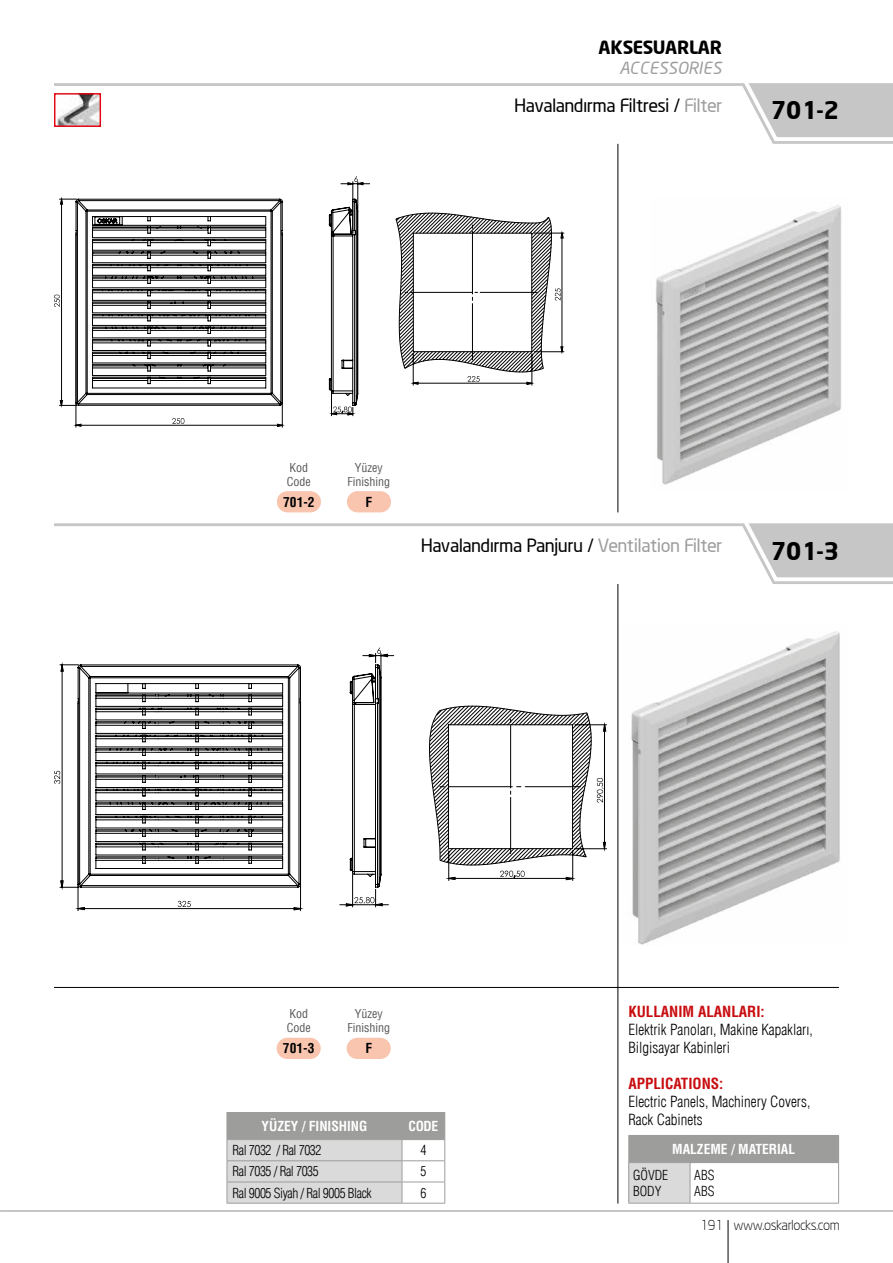
<style>
.page{position:relative;width:893px;height:1263px;background:#fff}
.page>*{position:absolute;margin:0;border:0;box-sizing:border-box;transform-origin:0 0}
.t1{font:700 24px "Neo Sans";color:#000}
.t2{font:18px "Neo Sans";color:#000}
.t3{font:700 18px "Neo Sans";color:#000}
.t4{font:italic 16.5px "Neo Sans";color:#9d9d9c}
.t5{font:300 condensed 15px/18px "Helvetica";color:#000}
.t6{font:700 condensed 15px "Helvetica";color:#c90c0f}
.t7{font:300 condensed 13.5px/16.2px "Helvetica";letter-spacing:-.03em;color:#000}
.t8{font:700 condensed 13.5px "Helvetica";color:#fff}
.t9{font:300 13.5px "Neo Sans";color:#000}
.t10{font:700 condensed 13.5px "Helvetica";color:#000}
.t11{font:300 condensed 13.5px/16.2px "Helvetica";color:#000}
.t12{font:condensed 12px/14.4px "Helvetica";color:#575756}
.s1{color:#9d9d9c}
</style>
<div class="page">
<hr style="left:0;top:1210px;width:893px;height:2px;background:#c6c6c6">
<hr style="left:728px;top:1220px;width:1px;height:43px;background:#000">
<hr style="left:227px;top:1203px;width:175px;height:1px;background:#9d9d9c">
<hr style="left:402px;top:1203px;width:43px;height:1px;background:#9d9d9c">
<svg style="left:227px;top:1112px;width:218px;height:91px;background:#cacaca"></svg>
<hr style="left:227px;top:1139px;width:175px;height:1px;background:#9d9d9c">
<hr style="left:402px;top:1139px;width:43px;height:1px;background:#9d9d9c">
<img style="left:631px;top:631px;width:209px;height:314px">
<img style="left:656px;top:205px;width:185px;height:280px">
<svg style="left:54px;top:83px;width:839px;height:61px"></svg>
<svg style="left:737px;top:83px;width:156px;height:60px"></svg>
<svg style="left:54px;top:523px;width:839px;height:61px"></svg>
<svg style="left:737px;top:523px;width:156px;height:60px"></svg>
<hr style="left:617px;top:584px;width:1px;height:619px;background:#000">
<hr style="left:617px;top:144px;width:1px;height:368px;background:#000">
<hr style="left:54px;top:987px;width:785px;height:1px;background:#000">
<div style="left:629px;top:1135px;width:210px;height:27px;background:#9d9d9c"></div>
<div style="left:629px;top:1162px;width:61px;height:41px;background:#dadada"></div>
<hr style="left:628px;top:1163px;width:1px;height:40px;background:#9d9d9c">
<hr style="left:690px;top:1163px;width:1px;height:40px;background:#9d9d9c">
<hr style="left:838px;top:1163px;width:1px;height:40px;background:#9d9d9c">
<hr style="left:628px;top:1203px;width:62px;height:1px;background:#9d9d9c">
<hr style="left:690px;top:1203px;width:149px;height:1px;background:#9d9d9c">
<hr style="left:628px;top:1135px;width:62px;height:1px;background:#9d9d9c">
<svg style="left:628px;top:1136px;width:1px;height:26px"></svg>
<hr style="left:628px;top:1162px;width:62px;height:1px;background:#9d9d9c">
<hr style="left:690px;top:1162px;width:149px;height:1px;background:#9d9d9c">
<div style="left:277px;top:1038px;width:44px;height:21px;background:#f9c5af;border-radius:11px"></div>
<div style="left:347px;top:1038px;width:44px;height:21px;background:#f9c5af;border-radius:11px"></div>
<div style="left:277px;top:491px;width:44px;height:21px;background:#f9c5af;border-radius:11px"></div>
<div style="left:347px;top:491px;width:44px;height:21px;background:#f9c5af;border-radius:11px"></div>
<img style="left:56px;top:95px;width:43px;height:30px">
<div style="left:54px;top:93px;width:47px;height:34px;border:1px solid #e30613"></div>
<hr style="left:282px;top:232px;width:1px;height:195px;background:#000">
<hr style="left:76px;top:232px;width:1px;height:195px;background:#000">
<svg style="left:396px;top:213px;width:168px;height:173px"></svg>
<svg style="left:331px;top:176px;width:39px;height:240px"></svg>
<svg style="left:75px;top:418px;width:208px;height:9px"></svg>
<svg style="left:54px;top:198px;width:22px;height:208px"></svg>
<svg style="left:76px;top:199px;width:282px;height:207px"></svg>
<hr style="left:300px;top:701px;width:1px;height:210px;background:#000">
<hr style="left:78px;top:701px;width:1px;height:210px;background:#000">
<svg style="left:429px;top:705px;width:178px;height:176px"></svg>
<svg style="left:340px;top:647px;width:54px;height:260px"></svg>
<svg style="left:77px;top:901px;width:223px;height:9px"></svg>
<svg style="left:54px;top:664px;width:24px;height:224px"></svg>
<svg style="left:78px;top:664px;width:303px;height:224px"></svg>
<p class="t3" style="left:598px;top:36px;width:125px">AKSESUARLAR</p>
<p class="t4" style="left:620px;top:58px;width:104px">ACCESSORIES</p>
<p class="t2" style="left:514px;top:94px;width:209px">Havalandırma Filtresi / <span class="s1">Filter</span></p>
<h1 class="t1" style="left:771px;top:95px;width:70px">701-2</h1>
<p class="t12" style="left:287px;top:460px;width:25px">Kod<br>Code</p>
<p class="t12" style="left:348px;top:460px;width:44px;text-align:center">Yüzey<br>Finishing</p>
<p class="t10" style="left:283px;top:494px;width:33px">701-2</p>
<p class="t10" style="left:366px;top:494px;width:8px">F</p>
<p class="t2" style="left:421px;top:534px;width:302px">Havalandırma Panjuru / <span class="s1">Ventilation Filter</span></p>
<h1 class="t1" style="left:771px;top:535px;width:70px">701-3</h1>
<p class="t12" style="left:287px;top:1006px;width:25px">Kod<br>Code</p>
<p class="t12" style="left:347px;top:1006px;width:44px;text-align:center">Yüzey<br>Finishing</p>
<p class="t10" style="left:283px;top:1040px;width:33px">701-3</p>
<p class="t10" style="left:365px;top:1040px;width:8px">F</p>
<p class="t8" style="left:262px;top:1118px;width:107px">YÜZEY / FINISHING</p>
<p class="t8" style="left:408px;top:1118px;width:31px">CODE</p>
<p class="t7" style="left:232px;top:1142px;width:90px">Ral 7032 / Ral 7032</p>
<p class="t7" style="left:420px;top:1142px;width:7px">4</p>
<p class="t7" style="left:232px;top:1163px;width:88px">Ral 7035 / Ral 7035</p>
<p class="t7" style="left:420px;top:1163px;width:7px">5</p>
<p class="t7" style="left:232px;top:1184px;width:141px">Ral 9005 Siyah / Ral 9005 Black</p>
<p class="t7" style="left:420px;top:1184px;width:7px">6</p>
<p class="t6" style="left:628px;top:1003px;width:138px">KULLANIM ALANLARI:</p>
<p class="t5" style="left:628px;top:1021px;width:186px">Elektrik Panoları, Makine Kapakları,<br>Bilgisayar Kabinleri</p>
<p class="t6" style="left:628px;top:1075px;width:97px">APPLICATIONS:</p>
<p class="t5" style="left:628px;top:1093px;width:183px">Electric Panels, Machinery Covers,<br>Rack Cabinets</p>
<p class="t8" style="left:672px;top:1141px;width:125px">MALZEME / MATERIAL</p>
<p class="t11" style="left:633px;top:1167px;width:37px">GÖVDE<br>BODY</p>
<p class="t7" style="left:694px;top:1167px;width:22px">ABS<br>ABS</p>
<p class="t9" style="left:700px;top:1217px;width:140px">191 www.oskarlocks.com</p>
</div>
